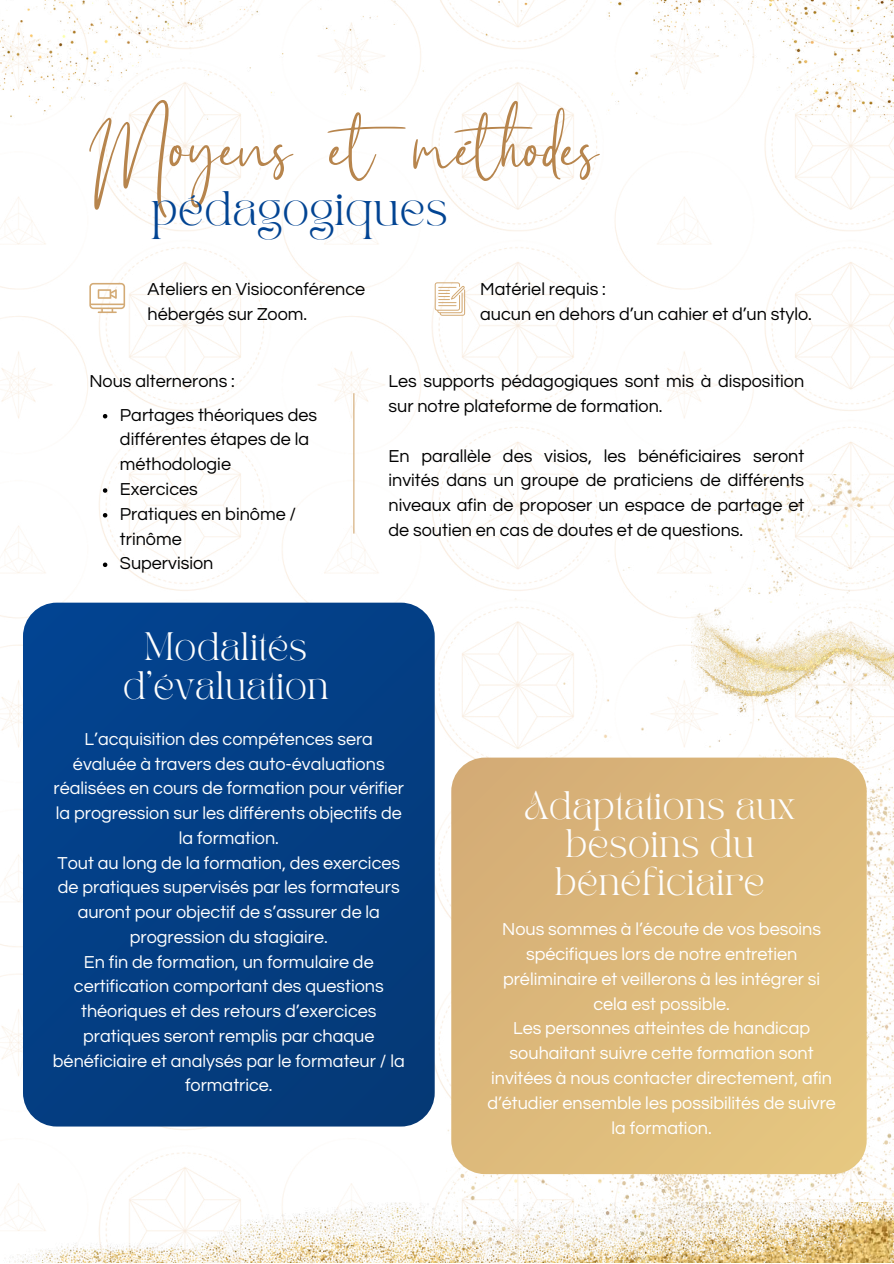
<style>
.page{position:relative;width:894px;height:1264px;background:#fff}
.page>*{position:absolute;margin:0;border:0;box-sizing:border-box;transform-origin:0 0}
.t1{font:156px "Holistic Signature";color:#b7854d}
.t2{font:33.75px "TAN PEARL Regular";color:#024493}
.t3{font:27.75px/38.2px "TAN PEARL Regular";color:#fefefe;text-align:center}
.t4{font:18px/24.8px "Questrial";color:#fff;text-align:center}
.t5{font:18px/24.8px "Questrial";color:#000}
</style>
<div class="page">
<img style="left:0;top:122px;width:893px;height:1141px">
<img style="left:446px;top:474px;width:447px;height:728px">
<img style="left:0;top:0;width:893px;height:122px">
<div style="left:451px;top:757px;width:415px;height:416px;background:#ddb97b;border-radius:34px"></div>
<div style="left:23px;top:602px;width:411px;height:523px;background:#043e84;border-radius:34px"></div>
<img style="left:0;top:1202px;width:893px;height:60px">
<img style="left:690px;top:607px;width:203px;height:110px">
<svg style="left:89px;top:283px;width:36px;height:30px"></svg>
<svg style="left:434px;top:282px;width:31px;height:34px"></svg>
<hr style="left:353px;top:393px;width:1px;height:140px;background:#d3aa75">
<svg style="left:103px;top:414px;width:4px;height:4px"></svg>
<svg style="left:103px;top:488px;width:4px;height:5px"></svg>
<svg style="left:103px;top:513px;width:4px;height:4px"></svg>
<svg style="left:103px;top:562px;width:4px;height:5px"></svg>
<h1 class="t1" style="left:89px;top:74px;width:509px">Moyens et méthodes</h1>
<h2 class="t2" style="left:151px;top:190px;width:298px">pédagogiques</h2>
<p class="t5" style="left:148px;top:277px;width:219px">Ateliers en Visioconférence hébergés sur Zoom.</p>
<p class="t5" style="left:89px;top:369px;width:147px">Nous alternerons :</p>
<p class="t5" style="left:120px;top:403px;width:199px">Partages théoriques des différentes étapes de la méthodologie<br>Exercices<br>Pratiques en binôme / trinôme<br>Supervision</p>
<h3 class="t3" style="left:123px;top:630px;width:208px">Modalités d'évaluation</h3>
<p class="t5" style="left:480px;top:277px;width:333px">Matériel requis :<br>aucun en dehors d’un cahier et d’un stylo.</p>
<p class="t5" style="left:388px;top:369px;width:417px">Les supports pédagogiques sont mis à disposition sur notre plateforme de formation.</p>
<p class="t5" style="left:388px;top:443px;width:417px;text-align:justify">En parallèle des visios, les bénéficiaires seront invités dans un groupe de praticiens de différents niveaux afin de proposer un espace de partage et de soutien en cas de doutes et de questions.</p>
<p class="t4" style="left:53px;top:727px;width:353px">L’acquisition des compétences sera évaluée à travers des auto-évaluations réalisées en cours de formation pour vérifier la progression sur les différents objectifs de la formation.<br>Tout au long de la formation, des exercices de pratiques supervisés par les formateurs auront pour objectif de s’assurer de la progression du stagiaire.<br>En fin de formation, un formulaire de certification comportant des questions théoriques et des retours d’exercices pratiques seront remplis par chaque bénéficiaire et analysés par le formateur / la formatrice.</p>
<h3 class="t3" style="left:524px;top:788px;width:272px">Adaptations aux besoins du bénéficiaire</h3>
<p class="t4" style="left:487px;top:917px;width:350px">Nous sommes à l’écoute de vos besoins spécifiques lors de notre entretien préliminaire et veillerons à les intégrer si cela est possible.<br>Les personnes atteintes de handicap souhaitant suivre cette formation sont invitées à nous contacter directement, afin d’étudier ensemble les possibilités de suivre la formation.</p>
</div>
